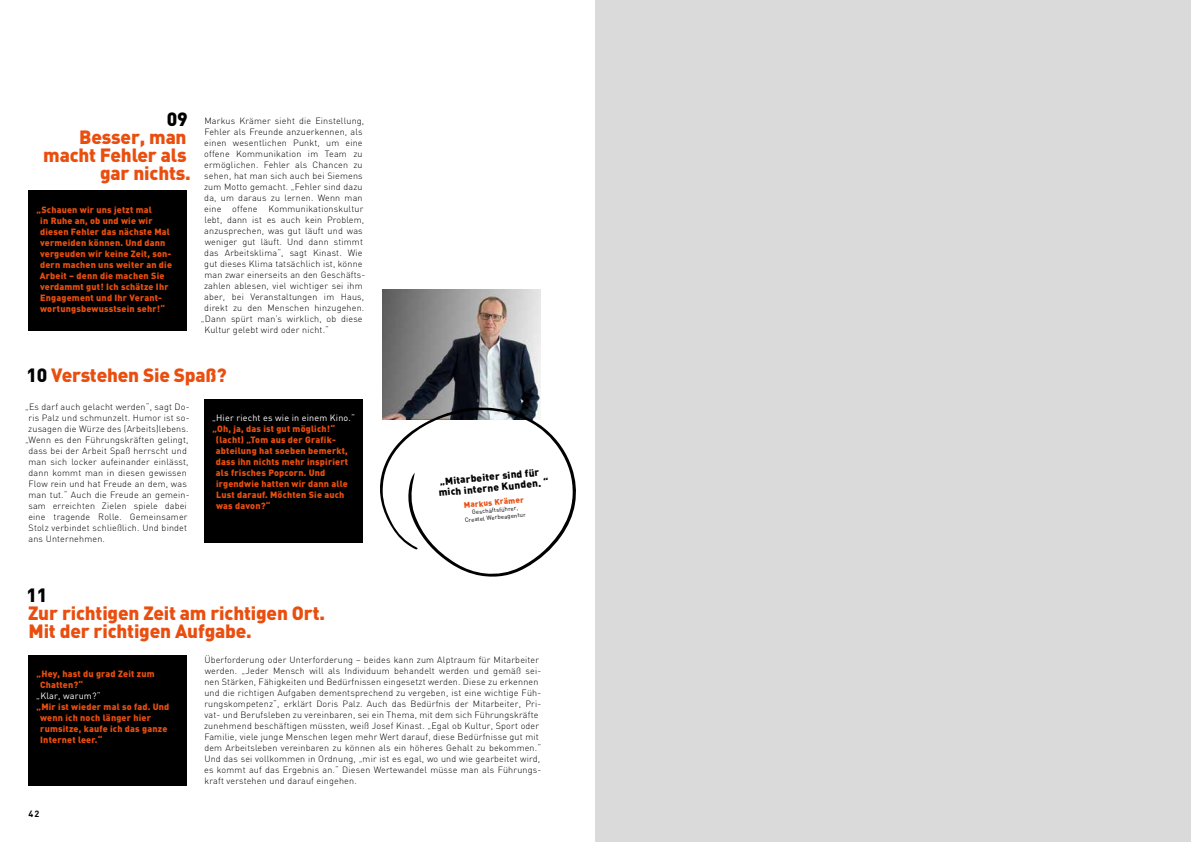
<style>
.page{position:relative;width:1191px;height:842px;background:#fff}
.page>*{position:absolute;margin:0;border:0;box-sizing:border-box;transform-origin:0 0}
.t1{font:900 19px/18px "DIN";letter-spacing:-.01em;color:#e94e0f;text-align:right}
.t2{font:900 19px "DIN";color:#000}
.t3{font:900 10px/11px "DIN";color:#000}
.t4{font:300 9px/11px "DIN";letter-spacing:.02em;color:#000}
.t5{font:900 9px/11px "DIN";letter-spacing:.02em;color:#e94e0f}
.t6{font:9px "DIN";letter-spacing:.02em;color:#fff}
.t7{font:700 9px "DIN";color:#000}
.t8{font:900 8px "DIN";color:#e94e0f}
.t9{font:6px/7.2px "DIN";color:#000;text-align:center}
.s1{color:#000}
</style>
<div class="page">
<div style="left:28px;top:190px;width:159px;height:141px;background:#000"></div>
<div style="left:204px;top:399px;width:159px;height:143px;background:#000"></div>
<div style="left:28px;top:655px;width:159px;height:130px;background:#000"></div>
<div style="left:595px;top:0;width:596px;height:842px;background:#dadada"></div>
<img style="left:382px;top:289px;width:159px;height:117px">
<svg style="left:380px;top:406px;width:196px;height:171px"></svg>
<h1 class="t2" style="left:167px;top:107px;width:22px">09</h1>
<h1 class="t1" style="left:43px;top:127px;width:149px">Besser, man macht Fehler als gar nichts.</h1>
<p class="t5" style="left:40px;top:203px;width:134px;text-indent:-3px">„Schauen wir uns jetzt mal<br>in Ruhe an, ob und wie wir diesen Fehler das nächste Mal vermeiden können. Und dann vergeuden wir keine Zeit, son&shy;dern machen uns weiter an die<br>Arbeit – denn die machen Sie verdammt gut! Ich schätze Ihr<br>Engagement und Ihr Verant&shy;wortungsbewusstsein sehr!“</p>
<p class="t4" style="left:204px;top:115px;width:161px">Markus Krämer sieht die Einstellung,</p>
<p class="t4" style="left:204px;top:126px;width:160px">Fehler als Freunde anzuerkennen, als</p>
<p class="t4" style="left:204px;top:137px;width:160px">einen wesentlichen Punkt, um eine</p>
<p class="t4" style="left:204px;top:148px;width:160px">offene Kommunikation im Team zu</p>
<p class="t4" style="left:204px;top:159px;width:160px">ermöglichen. Fehler als Chancen zu</p>
<p class="t4" style="left:204px;top:170px;width:160px">sehen, hat man sich auch bei Siemens</p>
<p class="t4" style="left:204px;top:181px;width:160px">zum Motto gemacht. „Fehler sind dazu</p>
<p class="t4" style="left:204px;top:192px;width:160px">da, um daraus zu lernen. Wenn man</p>
<p class="t4" style="left:204px;top:203px;width:161px">eine offene Kommunikationskultur</p>
<p class="t4" style="left:204px;top:214px;width:161px">lebt, dann ist es auch kein Problem,</p>
<p class="t4" style="left:204px;top:225px;width:160px">anzusprechen, was gut läuft und was</p>
<p class="t4" style="left:205px;top:236px;width:160px">weniger gut läuft. Und dann stimmt</p>
<p class="t4" style="left:204px;top:247px;width:160px">das Arbeitsklima“, sagt Kinast. Wie</p>
<p class="t4" style="left:204px;top:258px;width:160px">gut dieses Klima tatsächlich ist, könne</p>
<p class="t4" style="left:204px;top:269px;width:163px">man zwar einerseits an den Geschäfts-</p>
<p class="t4" style="left:204px;top:280px;width:160px">zahlen ablesen, viel wichtiger sei ihm</p>
<p class="t4" style="left:204px;top:291px;width:161px">aber, bei Veranstaltungen im Haus,</p>
<p class="t4" style="left:204px;top:302px;width:161px">direkt zu den Menschen hinzugehen.</p>
<p class="t4" style="left:201px;top:313px;width:163px">„Dann spürt man’s wirklich, ob diese</p>
<p class="t4" style="left:204px;top:324px;width:126px">Kultur gelebt wird oder nicht.“</p>
<h1 class="t1" style="left:26px;top:365px;width:202px"><span class="s1">10</span> Verstehen Sie Spaß?</h1>
<p class="t6" style="left:212px;top:412px;width:144px">„Hier riecht es wie in einem Kino.“</p>
<p class="t5" style="left:216px;top:423px;width:134px;text-indent:-4px">„Oh, ja, das ist gut möglich!“ (lacht) „Tom aus der Grafik&shy;abteilung hat soeben bemerkt, dass ihn nichts mehr inspiriert als frisches Popcorn. Und irgendwie hatten wir dann alle<br>Lust darauf. Möchten Sie auch was davon?“</p>
<p class="t4" style="left:25px;top:401px;width:166px">„Es darf auch gelacht werden“, sagt Do-</p>
<p class="t4" style="left:29px;top:412px;width:163px">ris Palz und schmunzelt. Humor ist so-</p>
<p class="t4" style="left:28px;top:423px;width:162px">zusagen die Würze des (Arbeits)lebens.</p>
<p class="t4" style="left:25px;top:434px;width:165px">„Wenn es den Führungskräften gelingt,</p>
<p class="t4" style="left:29px;top:445px;width:160px">dass bei der Arbeit Spaß herrscht und</p>
<p class="t4" style="left:29px;top:456px;width:161px">man sich locker aufeinander einlässt,</p>
<p class="t4" style="left:29px;top:467px;width:160px">dann kommt man in diesen gewissen</p>
<p class="t4" style="left:29px;top:478px;width:160px">Flow rein und hat Freude an dem, was</p>
<p class="t4" style="left:29px;top:489px;width:163px">man tut.“ Auch die Freude an gemein-</p>
<p class="t4" style="left:28px;top:500px;width:160px">sam erreichten Zielen spiele dabei</p>
<p class="t4" style="left:28px;top:511px;width:161px">eine tragende Rolle. Gemeinsamer</p>
<p class="t4" style="left:29px;top:522px;width:160px">Stolz verbindet schließlich. Und bindet</p>
<p class="t4" style="left:28px;top:533px;width:78px">ans Unternehmen.</p>
<p class="t3" style="left:437px;top:476px;width:112px;rotate:-6deg">„Mitarbeiter sind für mich interne Kunden. “</p>
<p class="t8" style="left:463px;top:500px;width:62px;rotate:-6deg">Markus Krämer</p>
<p class="t9" style="left:464px;top:510px;width:63px;rotate:-6deg">Geschäftsführer,<br>Createl Werbeagentur</p>
<h1 class="t2" style="left:26px;top:583px;width:22px">11</h1>
<h1 class="t1" style="left:28px;top:603px;width:298px;text-align:left">Zur richtigen Zeit am richtigen Ort.<br>Mit der richtigen Aufgabe.</h1>
<p class="t5" style="left:40px;top:668px;width:116px;text-indent:-4px">„Hey, hast du grad Zeit zum<br>Chatten?“</p>
<p class="t6" style="left:36px;top:690px;width:66px">„Klar, warum?“</p>
<p class="t5" style="left:40px;top:701px;width:131px;text-indent:-4px">„Mir ist wieder mal so fad. Und wenn ich noch länger hier rumsitze, kaufe ich das ganze<br>Internet leer.“</p>
<p class="t4" style="left:204px;top:654px;width:339px">Überforderung oder Unterforderung – beides kann zum Alptraum für Mitarbeiter werden. „Jeder Mensch will als Individuum behandelt werden und gemäß sei&shy;nen Stärken, Fähigkeiten und Bedürfnissen eingesetzt werden. Diese zu erkennen und die richtigen Aufgaben dementsprechend zu vergeben, ist eine wichtige Füh&shy;rungskompetenz“, erklärt Doris Palz. Auch das Bedürfnis der Mitarbeiter, Pri&shy;vat- und Berufsleben zu vereinbaren, sei ein Thema, mit dem sich Führungskräfte zunehmend beschäftigen müssten, weiß Josef Kinast. „Egal ob Kultur, Sport oder Familie, viele junge Menschen legen mehr Wert darauf, diese Bedürfnisse gut mit dem Arbeitsleben vereinbaren zu können als ein höheres Gehalt zu bekommen.“ Und das sei vollkommen in Ordnung, „mir ist es egal, wo und wie gearbeitet wird, es kommt auf das Ergebnis an.“ Diesen Wertewandel müsse man als Führungs&shy;kraft verstehen und darauf eingehen.</p>
<p class="t7" style="left:28px;top:808px;width:12px">42</p>
</div>
